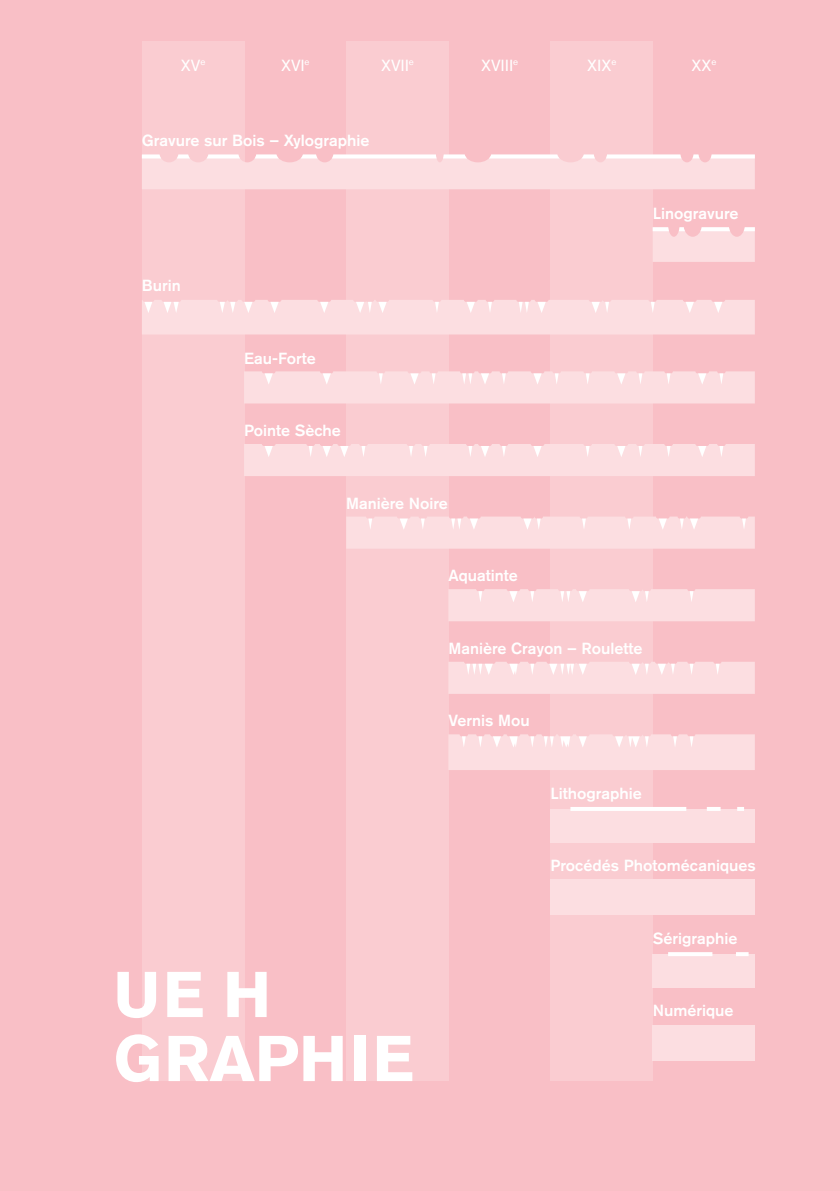
<style>
.page{position:relative;width:840px;height:1191px;background:#fff}
.page>*{position:absolute;margin:0;border:0;box-sizing:border-box;transform-origin:0 0}
.t1{font:700 64px/64px "Akzidenz Grotesk Pro";letter-spacing:.04em;color:#fff}
.t2{font:500 16px "Akzidenz Grotesk Pro";color:#fff}
.t3{font:16px "Akzidenz Grotesk Pro";color:#fff}
</style>
<div class="page">
<div style="left:0;top:0;width:839px;height:1191px;background:#f9bfc6"></div>
<div style="left:142px;top:42px;width:102px;height:1039px;background:#faccd1"></div>
<div style="left:346px;top:42px;width:102px;height:1039px;background:#faccd1"></div>
<div style="left:550px;top:42px;width:102px;height:1039px;background:#faccd1"></div>
<div style="left:550px;top:809px;width:204px;height:33px;background:#fcdee1"></div>
<div style="left:652px;top:954px;width:102px;height:33px;background:#fcdee1"></div>
<div style="left:550px;top:879px;width:204px;height:36px;background:#fcdee1"></div>
<div style="left:652px;top:1024px;width:102px;height:36px;background:#fcdee1"></div>
<hr style="left:570px;top:807px;width:116px;height:4px;background:#fff">
<hr style="left:706px;top:807px;width:14px;height:4px;background:#fff">
<svg style="left:737px;top:807px;width:6px;height:4px"></svg>
<hr style="left:667px;top:952px;width:45px;height:4px;background:#fff">
<hr style="left:735px;top:952px;width:13px;height:4px;background:#fff">
<svg style="left:142px;top:154px;width:612px;height:35px;background:#fcdee1"></svg>
<div style="left:142px;top:300px;width:612px;height:34px;background:#fcdee1"></div>
<svg style="left:244px;top:371px;width:510px;height:32px;background:#fbdee1"></svg>
<div style="left:244px;top:444px;width:510px;height:32px;background:#fcdee1"></div>
<svg style="left:448px;top:734px;width:306px;height:36px;background:#fcdee1"></svg>
<svg style="left:346px;top:516px;width:408px;height:32px;background:#fbdee1"></svg>
<div style="left:448px;top:589px;width:306px;height:32px;background:#fcdee1"></div>
<svg style="left:448px;top:662px;width:306px;height:32px;background:#fcdee1"></svg>
<svg style="left:652px;top:227px;width:102px;height:35px;background:#fbdde0"></svg>
<p class="t3" style="left:181px;top:55px;width:26px">XV<sup>e</sup></p>
<p class="t3" style="left:281px;top:55px;width:30px">XVI<sup>e</sup></p>
<p class="t3" style="left:381px;top:55px;width:34px">XVII<sup>e</sup></p>
<p class="t3" style="left:481px;top:55px;width:39px">XVIII<sup>e</sup></p>
<p class="t3" style="left:587px;top:55px;width:31px">XIX<sup>e</sup></p>
<p class="t3" style="left:691px;top:55px;width:27px">XX<sup>e</sup></p>
<p class="t2" style="left:142px;top:130px;width:229px">Gravure sur Bois – Xylographie</p>
<p class="t2" style="left:142px;top:275px;width:40px">Burin</p>
<p class="t2" style="left:652px;top:203px;width:87px">Linogravure</p>
<p class="t2" style="left:244px;top:348px;width:73px">Eau-Forte</p>
<p class="t2" style="left:244px;top:420px;width:98px">Pointe Sèche</p>
<p class="t2" style="left:346px;top:493px;width:103px">Manière Noire</p>
<p class="t2" style="left:448px;top:565px;width:71px">Aquatinte</p>
<p class="t2" style="left:448px;top:637px;width:195px">Manière Crayon – Roulette</p>
<p class="t2" style="left:448px;top:710px;width:83px">Vernis Mou</p>
<p class="t2" style="left:550px;top:782px;width:93px">Lithographie</p>
<p class="t2" style="left:550px;top:855px;width:207px">Procédés Photomécaniques</p>
<h1 class="t1" style="left:113px;top:962px;width:302px">UE H<br>GRAPHIE</h1>
<p class="t2" style="left:652px;top:927px;width:86px">Sérigraphie</p>
<p class="t2" style="left:652px;top:1000px;width:82px">Numérique</p>
</div>
